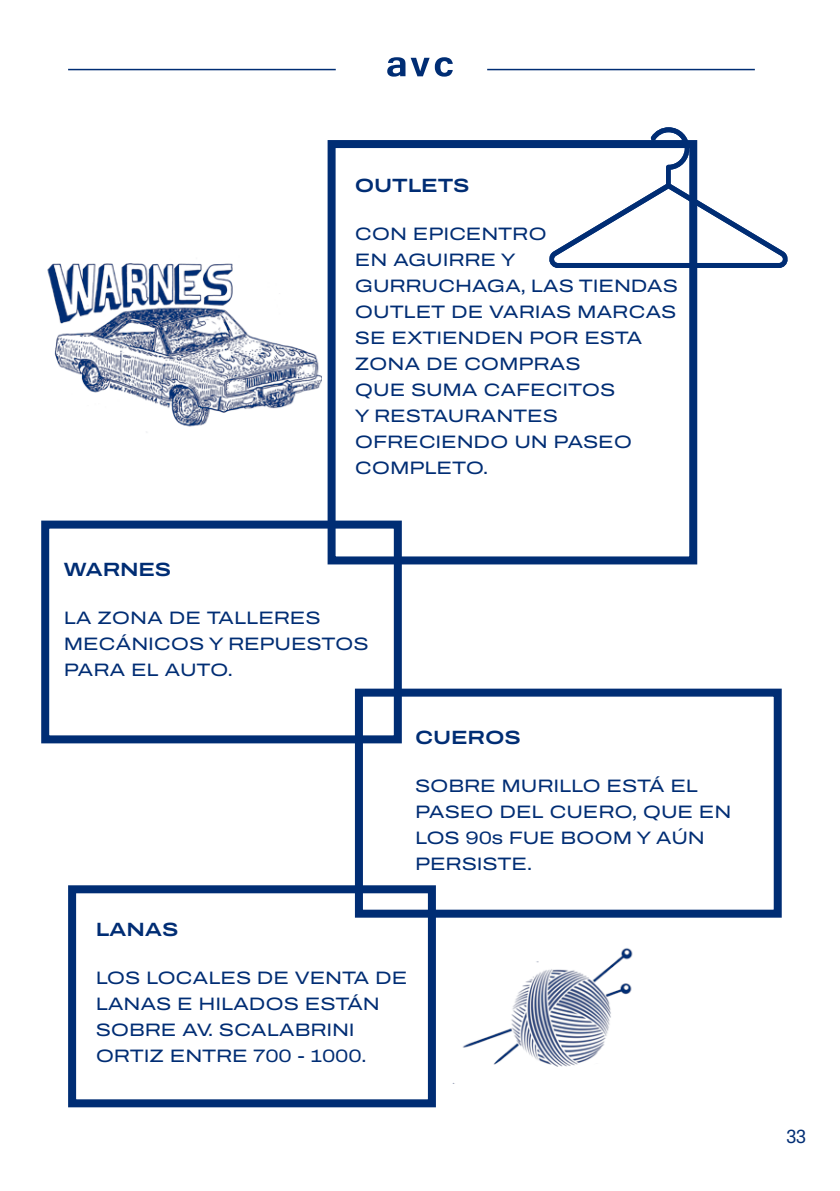
<style>
.page{position:relative;width:840px;height:1191px;background:#fff}
.page>*{position:absolute;margin:0;border:0;box-sizing:border-box;transform-origin:0 0}
.t1{font:600 19.2px "Archivo Expanded";letter-spacing:-.01em;color:#002d74}
.t2{font:semi-condensed 19.2px "Archivo";color:#002d74}
.t3{font:18px/26px "Archivo Expanded";letter-spacing:-.01em;color:#002d74}
</style>
<div class="page">
<hr style="left:68px;top:69px;width:267px;height:1px;background:#002d74">
<hr style="left:487px;top:69px;width:267px;height:1px;background:#002d74">
<div style="left:68px;top:885px;width:367px;height:222px;border:8px solid #002d74"></div>
<div style="left:327px;top:140px;width:369px;height:424px;border:8px solid #002d74"></div>
<img style="left:462px;top:948px;width:171px;height:119px">
<div style="left:355px;top:688px;width:426px;height:229px;border:8px solid #002d74"></div>
<div style="left:41px;top:520px;width:360px;height:223px;border:8px solid #002d74"></div>
<svg style="left:549px;top:127px;width:238px;height:141px"></svg>
<svg style="left:387px;top:57px;width:65px;height:20px"></svg>
<img style="left:47px;top:263px;width:275px;height:170px">
<p class="t1" style="left:355px;top:171px;width:116px">OUTLETS</p>
<p class="t3" style="left:355px;top:221px;width:324px">CON EPICENTRO<br>EN AGUIRRE Y<br>GURRUCHAGA, LAS TIENDAS<br>OUTLET DE VARIAS MARCAS<br>SE EXTIENDEN POR ESTA<br>ZONA DE COMPRAS<br>QUE SUMA CAFECITOS<br>Y RESTAURANTES<br>OFRECIENDO UN PASEO<br>COMPLETO.</p>
<p class="t1" style="left:64px;top:555px;width:109px">WARNES</p>
<p class="t3" style="left:64px;top:605px;width:306px">LA ZONA DE TALLERES<br>MECÁNICOS Y REPUESTOS<br>PARA EL AUTO.</p>
<p class="t1" style="left:415px;top:723px;width:107px">CUEROS</p>
<p class="t3" style="left:415px;top:773px;width:317px">SOBRE MURILLO ESTÁ EL<br>PASEO DEL CUERO, QUE EN<br>LOS 90s FUE BOOM Y AÚN<br>PERSISTE.</p>
<p class="t1" style="left:96px;top:915px;width:84px">LANAS</p>
<p class="t3" style="left:96px;top:965px;width:313px">LOS LOCALES DE VENTA DE<br>LANAS E HILADOS ESTÁN<br>SOBRE AV. SCALABRINI<br>ORTIZ ENTRE 700 - 1000.</p>
<p class="t2" style="left:786px;top:1122px;width:21px">33</p>
</div>
